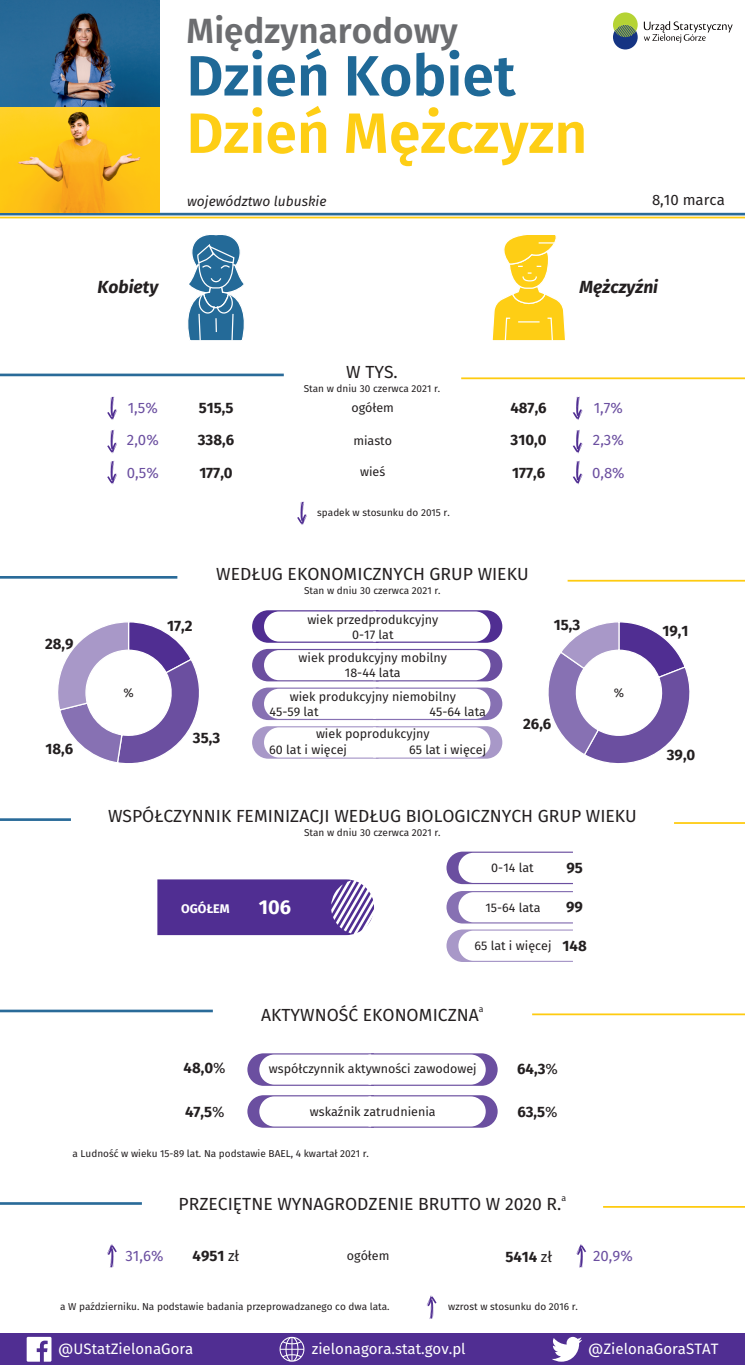
<style>
.page{position:relative;width:745px;height:1365px;background:#fff}
.page>*{position:absolute;margin:0;border:0;box-sizing:border-box;transform-origin:0 0}
.t1{font:600 56.88px "Fira Sans";color:#fece15}
.t2{font:600 56.88px "Fira Sans";color:#1f6997}
.t3{font:600 35px "Fira Sans";color:#6c6d70}
.t4{font:700 20px "Fira Sans";color:#fff}
.t5{font:17.5px "Fira Sans";color:#231f20}
.t6{font:italic 700 17.5px "Fira Sans";color:#231f20}
.t7{font:700 15px/32.2px "Fira Sans";color:#231f20;text-align:justify}
.t8{font:15px "Fira Sans";color:#fff}
.t9{font:15px/32.2px "Fira Sans";color:#6b4fa0;text-align:justify}
.t10{font:15px "Fira Sans";color:#231f20}
.t11{font:italic 13.75px "Fira Sans";color:#231f20}
.t12{font:12.5px/15px "Fira Sans";color:#231f20;text-align:center}
.t13{font:700 12.5px "Fira Sans";color:#fff}
.t14{font:10px "Fira Sans";color:#231f20}
.t15{font:8.75px "Fira Sans";color:#231f20}
.s1{font-weight:400}
</style>
<div class="page">
<hr style="left:0;top:213px;width:744px;height:2px;background:#2a6b99">
<hr style="left:0;top:217px;width:744px;height:1px;background:#fecb10">
<div style="left:0;top:1333px;width:744px;height:31px;background:#502e92"></div>
<svg style="left:552px;top:1336px;width:30px;height:25px"></svg>
<svg style="left:279px;top:1336px;width:25px;height:25px"></svg>
<svg style="left:27px;top:1336px;width:24px;height:25px"></svg>
<svg style="left:643px;top:21px;width:89px;height:22px"></svg>
<div style="left:612px;top:25px;width:25px;height:24px;background:#153483;border-radius:50%"></div>
<svg style="left:612px;top:12px;width:25px;height:25px"></svg>
<img style="left:0;top:0;width:159px;height:213px">
<svg style="left:492px;top:235px;width:73px;height:106px"></svg>
<svg style="left:188px;top:235px;width:56px;height:106px"></svg>
<hr style="left:0;top:576px;width:177px;height:2px;background:#2a6b99">
<hr style="left:567px;top:579px;width:177px;height:2px;background:#fecb10">
<svg style="left:252px;top:649px;width:250px;height:32px"></svg>
<svg style="left:252px;top:687px;width:250px;height:33px"></svg>
<svg style="left:252px;top:726px;width:250px;height:32px"></svg>
<svg style="left:252px;top:610px;width:250px;height:32px"></svg>
<svg style="left:58px;top:622px;width:141px;height:141px"></svg>
<svg style="left:548px;top:622px;width:142px;height:141px"></svg>
<hr style="left:0;top:818px;width:71px;height:2px;background:#2a6b99">
<hr style="left:673px;top:822px;width:71px;height:1px;background:#fecb10">
<svg style="left:157px;top:879px;width:217px;height:56px;background:#62449d"></svg>
<svg style="left:446px;top:851px;width:127px;height:33px"></svg>
<svg style="left:446px;top:891px;width:127px;height:32px"></svg>
<svg style="left:446px;top:929px;width:127px;height:32px"></svg>
<hr style="left:0;top:373px;width:283px;height:3px;background:#2a6b99">
<hr style="left:461px;top:377px;width:283px;height:2px;background:#fecb10">
<svg style="left:297px;top:501px;width:10px;height:24px"></svg>
<svg style="left:107px;top:396px;width:10px;height:24px"></svg>
<svg style="left:107px;top:430px;width:10px;height:23px"></svg>
<svg style="left:107px;top:461px;width:10px;height:23px"></svg>
<svg style="left:572px;top:396px;width:10px;height:24px"></svg>
<svg style="left:573px;top:429px;width:9px;height:24px"></svg>
<svg style="left:572px;top:460px;width:10px;height:24px"></svg>
<hr style="left:0;top:1201px;width:142px;height:3px;background:#2a6b99">
<hr style="left:602px;top:1205px;width:142px;height:2px;background:#fecb10">
<svg style="left:426px;top:1295px;width:10px;height:23px"></svg>
<svg style="left:107px;top:1244px;width:10px;height:23px"></svg>
<svg style="left:576px;top:1244px;width:9px;height:23px"></svg>
<hr style="left:0;top:1009px;width:213px;height:3px;background:#2a6b99">
<hr style="left:531px;top:1013px;width:213px;height:2px;background:#fecb10">
<svg style="left:247px;top:1053px;width:250px;height:32px"></svg>
<svg style="left:247px;top:1095px;width:250px;height:32px"></svg>
<h2 class="t3" style="left:186px;top:10px;width:272px">Międzynarodowy</h2>
<h1 class="t2" style="left:186px;top:42px;width:330px">Dzień Kobiet</h1>
<h1 class="t1" style="left:186px;top:100px;width:402px">Dzień Mężczyzn</h1>
<p class="t11" style="left:187px;top:193px;width:141px">województwo lubuskie</p>
<p class="t10" style="left:651px;top:191px;width:74px">8,10 marca</p>
<h3 class="t6" style="left:97px;top:276px;width:62px">Kobiety</h3>
<h3 class="t6" style="left:579px;top:276px;width:80px">Mężczyźni</h3>
<p class="t7" style="left:45px;top:627px;width:30px">28,9</p>
<p class="t7" style="left:46px;top:732px;width:29px">18,6</p>
<h3 class="t5" style="left:346px;top:361px;width:53px">W TYS.</h3>
<p class="t14" style="left:303px;top:382px;width:138px">Stan w dniu 30 czerwca 2021 r.</p>
<p class="t12" style="left:351px;top:400px;width:44px">ogółem</p>
<p class="t12" style="left:353px;top:433px;width:40px">miasto</p>
<p class="t12" style="left:360px;top:464px;width:27px">wieś</p>
<p class="t9" style="left:127px;top:392px;width:33px">1,5% 2,0% 0,5%</p>
<p class="t9" style="left:591px;top:392px;width:34px">1,7% 2,3% 0,8%</p>
<p class="t14" style="left:317px;top:507px;width:134px">spadek w stosunku do 2015 r.</p>
<p class="t7" style="left:198px;top:392px;width:38px">515,5<br>338,6<br>177,0</p>
<p class="t7" style="left:510px;top:392px;width:38px">487,6<br>310,0<br>177,6</p>
<h3 class="t5" style="left:216px;top:563px;width:314px">WEDŁUG EKONOMICZNYCH GRUP WIEKU</h3>
<p class="t14" style="left:304px;top:584px;width:138px">Stan w dniu 30 czerwca 2021 r.</p>
<p class="t12" style="left:307px;top:612px;width:132px">wiek przedprodukcyjny<br>0-17 lat</p>
<p class="t12" style="left:298px;top:650px;width:150px">wiek produkcyjny mobilny<br>18-44 lata</p>
<p class="t12" style="left:269px;top:689px;width:188px;text-align:left;text-indent:20px">wiek produkcyjny niemobilny<br>45-59 lat</p>
<p class="t7" style="left:167px;top:609px;width:27px">17,2</p>
<p class="t7" style="left:553px;top:608px;width:28px">15,3</p>
<p class="t12" style="left:123px;top:685px;width:12px">%</p>
<p class="t12" style="left:613px;top:685px;width:12px">%</p>
<p class="t12" style="left:316px;top:701px;width:171px;line-height:22px;text-align:left;text-indent:113px">45-64 lata wiek poprodukcyjny</p>
<p class="t12" style="left:269px;top:742px;width:79px">60 lat i więcej</p>
<p class="t12" style="left:409px;top:742px;width:79px">65 lat i więcej</p>
<p class="t7" style="left:522px;top:708px;width:30px">26,6</p>
<p class="t7" style="left:193px;top:721px;width:29px">35,3</p>
<h3 class="t5" style="left:108px;top:805px;width:530px">WSPÓŁCZYNNIK FEMINIZACJI WEDŁUG BIOLOGICZNYCH GRUP WIEKU</h3>
<p class="t14" style="left:304px;top:826px;width:138px">Stan w dniu 30 czerwca 2021 r.</p>
<p class="t13" style="left:181px;top:901px;width:50px">OGÓŁEM</p>
<h3 class="t4" style="left:258px;top:895px;width:34px">106</h3>
<p class="t12" style="left:491px;top:860px;width:44px">0-14 lat</p>
<p class="t12" style="left:485px;top:899px;width:57px">15-64 lata</p>
<p class="t12" style="left:474px;top:938px;width:79px">65 lat i więcej</p>
<p class="t7" style="left:566px;top:851px;width:18px">95</p>
<p class="t7" style="left:565px;top:891px;width:18px">99</p>
<p class="t7" style="left:562px;top:929px;width:26px">148</p>
<h3 class="t5" style="left:261px;top:1004px;width:219px">AKTYWNOŚĆ EKONOMICZNA</h3>
<p class="t15" style="left:478px;top:1003px;width:6px">a</p>
<p class="t7" style="left:183px;top:1052px;width:43px">48,0<span class="s1">%</span></p>
<p class="t7" style="left:185px;top:1095px;width:41px">47,5<span class="s1">%</span></p>
<p class="t12" style="left:269px;top:1061px;width:209px">współczynnik aktywności zawodowej</p>
<p class="t12" style="left:310px;top:1104px;width:127px">wskaźnik zatrudnienia</p>
<p class="t7" style="left:516px;top:1052px;width:42px">64,3<span class="s1">%</span></p>
<p class="t7" style="left:517px;top:1095px;width:42px">63,5<span class="s1">%</span></p>
<p class="t14" style="left:72px;top:1147px;width:298px">a Ludność w wieku 15-89 lat. Na podstawie BAEL, 4 kwartał 2021 r.</p>
<p class="t15" style="left:561px;top:1192px;width:6px">a</p>
<h3 class="t5" style="left:178px;top:1193px;width:384px">PRZECIĘTNE WYNAGRODZENIE BRUTTO W 2020 R.</h3>
<p class="t9" style="left:125px;top:1240px;width:39px">31,6%</p>
<p class="t7" style="left:192px;top:1240px;width:48px">4951 <span class="s1">zł</span></p>
<p class="t12" style="left:346px;top:1247px;width:44px">ogółem</p>
<p class="t7" style="left:505px;top:1240px;width:48px">5414 <span class="s1">zł</span></p>
<p class="t9" style="left:592px;top:1240px;width:41px">20,9%</p>
<p class="t14" style="left:448px;top:1300px;width:131px">wzrost w stosunku do 2016 r.</p>
<p class="t14" style="left:60px;top:1300px;width:331px">a W październiku. Na podstawie badania przeprowadzanego co dwa lata.</p>
<p class="t7" style="left:662px;top:615px;width:27px">19,1</p>
<p class="t7" style="left:666px;top:739px;width:30px">39,0</p>
<p class="t8" style="left:58px;top:1339px;width:136px">@UStatZielonaGora</p>
<p class="t8" style="left:311px;top:1339px;width:155px">zielonagora.stat.gov.pl</p>
<p class="t8" style="left:587px;top:1339px;width:132px">@ZielonaGoraSTAT</p>
</div>
